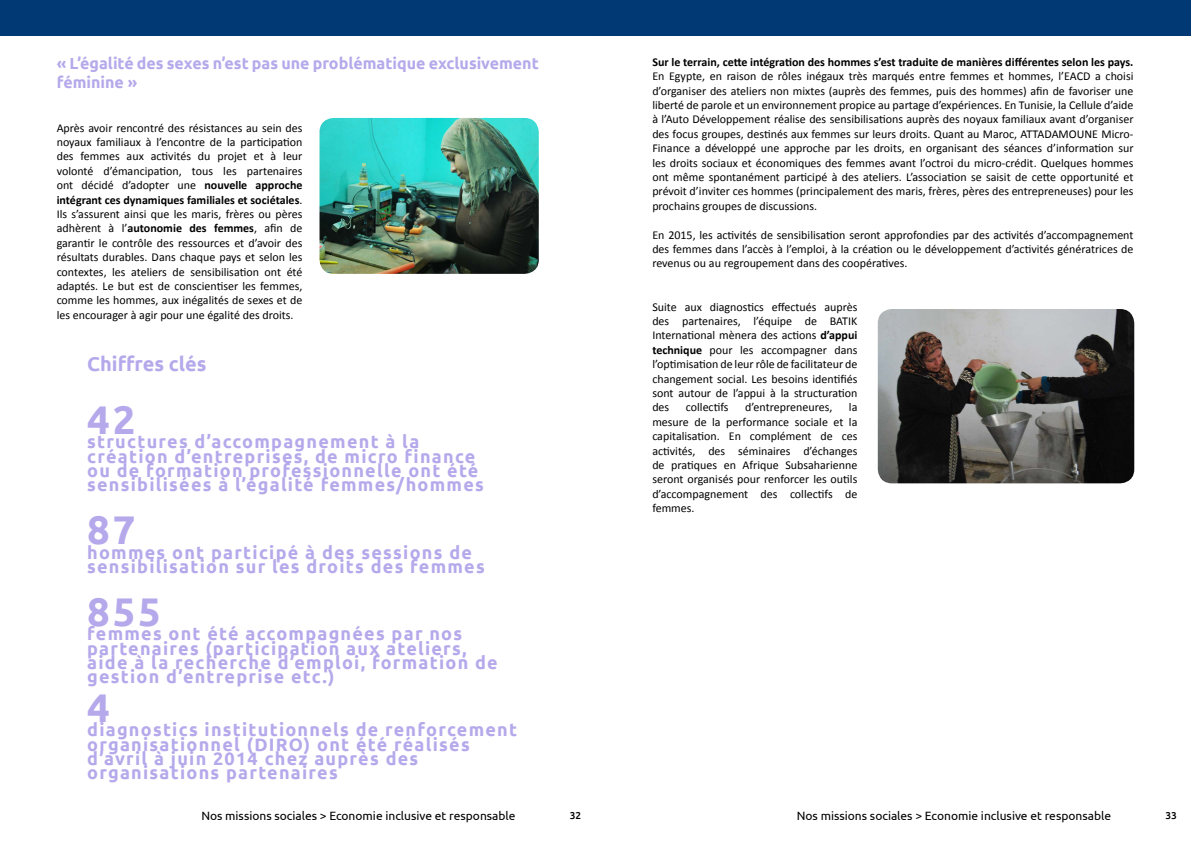
<style>
.page{position:relative;width:1191px;height:842px;background:#fff}
.page>*{position:absolute;margin:0;border:0;box-sizing:border-box;transform-origin:0 0}
.t1{font:700 40px "Ubuntu";letter-spacing:.07em;color:#b5a9eb}
.t2{font:700 20px "Ubuntu";color:#b5a9eb}
.t3{font:700 18px/14.4px "Ubuntu";letter-spacing:.07em;color:#b5a9eb}
.t4{font:700 16px/19.2px "Ubuntu";color:#b5a9eb}
.t5{font:12px/14.4px "Calibri";color:#000;text-align:justify}
.t6{font:12px "Ubuntu";color:#000}
.t7{font:700 12px "Calibri";color:#000}
.t8{font:500 10px "Ubuntu";color:#000}
.s1{font-weight:700}
</style>
<div class="page">
<div style="left:0;top:1px;width:595px;height:35px;background:#003973"></div>
<div style="left:0;top:0;width:595px;height:36px;border:1px solid #003973"></div>
<img style="left:319px;top:118px;width:220px;height:156px">
<div style="left:595px;top:1px;width:595px;height:35px;background:#003973"></div>
<div style="left:594px;top:0;width:597px;height:36px;border:1px solid #003973"></div>
<img style="left:877px;top:309px;width:257px;height:174px">
<h3 class="t4" style="left:57px;top:54px;width:483px">« L’égalité des sexes n’est pas une problématique exclusivement féminine »</h3>
<p class="t5" style="left:57px;top:120px;width:247px;text-align:left">Après avoir rencontré des résistances au sein des noyaux familiaux à l’encontre de la participation des femmes aux activités du projet et à leur volonté d’émancipation, tous les partenaires ont décidé d’adopter une <span class="s1">nouvelle approche intégrant ces dynamiques familiales et sociétales</span>.<br>Ils s’assurent ainsi que les maris, frères ou pères adhèrent à l’<span class="s1">autonomie des femmes</span>, afin de garantir le contrôle des ressources et d’avoir des résultats durables. Dans chaque pays et selon les contextes, les ateliers de sensibilisation ont été adaptés. Le but est de conscientiser les femmes, comme les hommes, aux inégalités de sexes et de les encourager à agir pour une égalité des droits.</p>
<h2 class="t2" style="left:87px;top:352px;width:121px">Chiffres clés</h2>
<h1 class="t1" style="left:87px;top:395px;width:50px">42</h1>
<h3 class="t3" style="left:87px;top:434px;width:398px">structures d’accompagnement à la création d’entreprises, de micro finance ou de formation professionnelle ont été sensibilisées à l’égalité femmes/hommes</h3>
<h1 class="t1" style="left:87px;top:506px;width:50px">87</h1>
<h3 class="t3" style="left:87px;top:545px;width:399px">hommes ont participé à des sessions de sensibilisation sur les droits des femmes</h3>
<h1 class="t1" style="left:87px;top:587px;width:75px">855</h1>
<h3 class="t3" style="left:87px;top:626px;width:412px">femmes ont été accompagnées par nos partenaires (participation aux ateliers, aide à la recherche d’emploi, formation de gestion d’entreprise etc.)</h3>
<h1 class="t1" style="left:87px;top:683px;width:24px">4</h1>
<h3 class="t3" style="left:87px;top:722px;width:431px">diagnostics institutionnels de renforcement organisationnel (DIRO) ont été réalisés d’avril à juin 2014 chez auprès des organisations partenaires</h3>
<p class="t6" style="left:201px;top:808px;width:316px">Nos missions sociales &gt; Economie inclusive et responsable</p>
<p class="t7" style="left:652px;top:53px;width:482px">Sur le terrain, cette intégration des hommes s’est traduite de manières différentes selon les pays.</p>
<p class="t5" style="left:652px;top:69px;width:483px">En Egypte, en raison de rôles inégaux très marqués entre femmes et hommes, l’EACD a choisi d’organiser des ateliers non mixtes (auprès des femmes, puis des hommes) afin de favoriser une liberté de parole et un environnement propice au partage d’expériences. En Tunisie, la Cellule d’aide à l’Auto Développement réalise des sensibilisations auprès des noyaux familiaux avant d’organiser des focus groupes, destinés aux femmes sur leurs droits. Quant au Maroc, ATTADAMOUNE Micro-Finance a développé une approche par les droits, en organisant des séances d’information sur les droits sociaux et économiques des femmes avant l’octroi du micro-crédit. Quelques hommes ont même spontanément participé à des ateliers. L’association se saisit de cette opportunité et prévoit d’inviter ces hommes (principalement des maris, frères, pères des entrepreneuses) pour les prochains groupes de discussions.</p>
<p class="t5" style="left:652px;top:227px;width:483px">En 2015, les activités de sensibilisation seront approfondies par des activités d’accompagnement des femmes dans l’accès à l’emploi, à la création ou le développement d’activités génératrices de revenus ou au regroupement dans des coopératives.</p>
<p class="t5" style="left:652px;top:299px;width:207px">Suite aux diagnostics effectués auprès des partenaires, l’équipe de BATIK International mènera des actions <span class="s1">d’appui technique</span> pour les accompagner dans l’optimisation de leur rôle de facilitateur de changement social. Les besoins identifiés sont autour de l’appui à la structuration des</p>
<p class="t5" style="left:686px;top:400px;width:44px">collectifs</p>
<p class="t5" style="left:745px;top:400px;width:89px">d’entrepreneures,</p>
<p class="t5" style="left:652px;top:400px;width:207px;text-indent:196px">la mesure de la performance sociale et la capitalisation. En complément de ces activités, des séminaires d’échanges de pratiques en Afrique Subsaharienne seront organisés pour renforcer les outils d’accompagnement des collectifs de femmes.</p>
<p class="t6" style="left:797px;top:808px;width:316px">Nos missions sociales &gt; Economie inclusive et responsable</p>
<p class="t8" style="left:570px;top:809px;width:13px">32</p>
<p class="t8" style="left:1165px;top:809px;width:13px">33</p>
</div>
